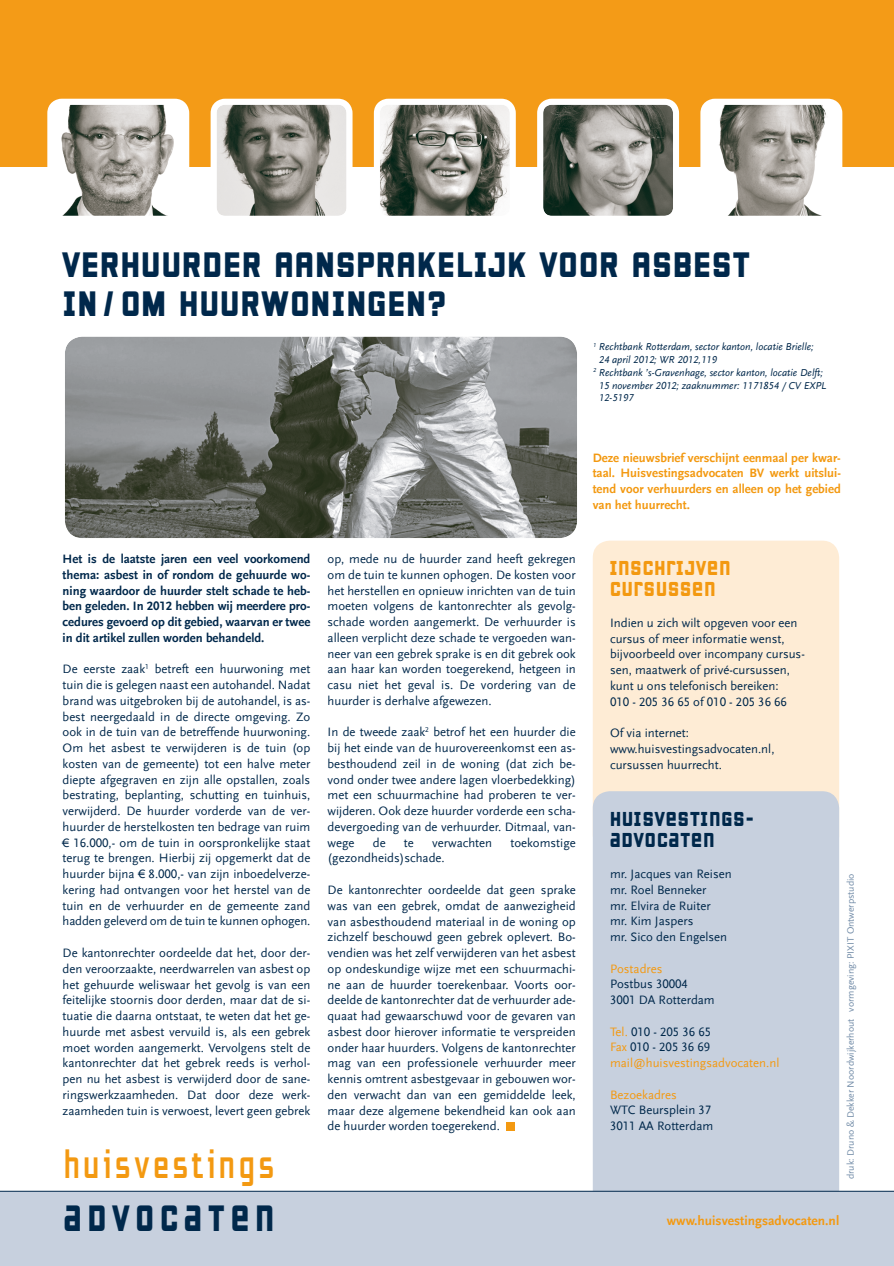
<style>
.page{position:relative;width:894px;height:1266px;background:#fff}
.page>*{position:absolute;margin:0;border:0;box-sizing:border-box;transform-origin:0 0}
.t1{font:36.6px "Gagarin Boris";letter-spacing:.11em;color:#f39911;scale:.88 1}
.t2{font:32.7px "Gagarin Anna";letter-spacing:.2em;color:#00284b;scale:.93 1}
.t3{font:31.5px/39px "Gagarin Anna";letter-spacing:.04em;color:#00284b}
.t4{font:18px/21px "Gagarin Anna";letter-spacing:.06em;color:#00284b}
.t5{font:18px/21px "Gagarin Anna";letter-spacing:.06em;color:#f39911}
.t6{font:700 13.5px "Scala Sans";color:#f39911}
.t7{font:12.75px/15.8px "Scala Sans LF";color:#00284b}
.t8{font:700 12.75px/15.8px "Scala Sans LF";color:#00284b;text-align:justify}
.t9{font:700 12.75px/15.8px "Scala Sans";color:#f39911;text-align:justify}
.t10{font:12.75px/15.8px "Scala Sans LF";color:#f39911}
.t11{font:italic 10.5px "Scala Sans LF";color:#00284b}
.t12{font:9.75px "Scala Sans LF";color:#718ba7}
.s1{color:#00284b}
</style>
<div class="page">
<div style="left:592px;top:540px;width:246px;height:312px;background:#feecd5;border-radius:17px"></div>
<div style="left:592px;top:791px;width:246px;height:436px;background:#c7d0de;border-radius:17px"></div>
<div style="left:0;top:0;width:893px;height:167px;background:#f49b17"></div>
<img style="left:54px;top:106px;width:128px;height:109px">
<div style="left:47px;top:99px;width:142px;height:123px;border:6px solid #fff;border-radius:12px"></div>
<img style="left:217px;top:106px;width:128px;height:109px">
<div style="left:210px;top:99px;width:142px;height:123px;border:6px solid #fff;border-radius:12px"></div>
<img style="left:544px;top:106px;width:127px;height:109px">
<div style="left:537px;top:99px;width:141px;height:123px;border:6px solid #fff;border-radius:12px"></div>
<div style="left:0;top:1190px;width:893px;height:75px;background:#c7d0de"></div>
<img style="left:707px;top:106px;width:127px;height:109px">
<div style="left:700px;top:99px;width:141px;height:123px;border:6px solid #fff;border-radius:12px"></div>
<img style="left:380px;top:106px;width:128px;height:109px">
<div style="left:373px;top:99px;width:142px;height:123px;border:6px solid #fff;border-radius:12px"></div>
<div style="left:506px;top:1121px;width:8px;height:9px;background:#f39911"></div>
<img style="left:65px;top:337px;width:511px;height:200px">
<div style="left:52px;top:324px;width:537px;height:226px;border:12px solid #fff;border-radius:24px"></div>
<h3 class="t3" style="left:63px;top:245px;width:688px">VERHUURDER AANSPRAKELIJK VOOR ASBEST<br>IN / OM HUURWONINGEN?</h3>
<p class="t11" style="left:592px;top:341px;width:222px"><sup>1</sup> Rechtbank Rotterdam, sector kanton, locatie Brielle;</p>
<p class="t11" style="left:598px;top:354px;width:119px">24 april 2012; WR 2012,119</p>
<p class="t11" style="left:592px;top:367px;width:231px"><sup>2</sup> Rechtbank ’s-Gravenhage, sector kanton, locatie Delft;</p>
<p class="t11" style="left:598px;top:379px;width:229px">15 november 2012; zaaknummer: 1171854 / CV EXPL</p>
<p class="t11" style="left:598px;top:392px;width:36px">12-5197</p>
<p class="t9" style="left:592px;top:449px;width:249px">Deze nieuwsbrief verschijnt eenmaal per kwar&shy;taal. Huisvestingsadvocaten BV werkt uitslui&shy;tend voor verhuurders en alleen op het gebied van het huurrecht.</p>
<p class="t8" style="left:63px;top:551px;width:249px">Het is de laatste jaren een veel voorkomend thema: asbest in of rondom de gehuurde wo&shy;ning waardoor de huurder stelt schade te heb&shy;ben geleden. In 2012 hebben wij meerdere pro&shy;cedures gevoerd op dit gebied, waarvan er twee in dit artikel zullen worden behandeld.</p>
<p class="t7" style="left:63px;top:661px;width:249px;text-align:justify">De eerste zaak<sup>1</sup> betreft een huurwoning met tuin die is gelegen naast een autohandel. Nadat brand was uitgebroken bij de autohandel, is as&shy;best neergedaald in de directe omgeving. Zo ook in de tuin van de betreffende huurwoning.<br>Om het asbest te verwijderen is de tuin (op kosten van de gemeente) tot een halve meter diepte afgegraven en zijn alle opstallen, zoals bestrating, beplanting, schutting en tuinhuis, verwijderd. De huurder vorderde van de ver&shy;huurder de herstelkosten ten bedrage van ruim € 16.000,- om de tuin in oorspronkelijke staat terug te brengen. Hierbij zij opgemerkt dat de huurder bijna € 8.000,- van zijn inboedelverze&shy;kering had ontvangen voor het herstel van de tuin en de verhuurder en de gemeente zand hadden geleverd om de tuin te kunnen ophogen.</p>
<p class="t7" style="left:63px;top:945px;width:249px;text-align:justify">De kantonrechter oordeelde dat het, door der&shy;den veroorzaakte, neerdwarrelen van asbest op het gehuurde weliswaar het gevolg is van een feitelijke stoornis door derden, maar dat de si&shy;tuatie die daarna ontstaat, te weten dat het ge&shy;huurde met asbest vervuild is, als een gebrek moet worden aangemerkt. Vervolgens stelt de kantonrechter dat het gebrek reeds is verhol&shy;pen nu het asbest is verwijderd door de sane&shy;ringswerkzaamheden. Dat door deze werk&shy;zaamheden tuin is verwoest, levert geen gebrek</p>
<h1 class="t1" style="left:64px;top:1141px;width:241px">huisvestings</h1>
<p class="t7" style="left:327px;top:551px;width:249px;text-align:justify">op, mede nu de huurder zand heeft gekregen om de tuin te kunnen ophogen. De kosten voor het herstellen en opnieuw inrichten van de tuin moeten volgens de kantonrechter als gevolg&shy;schade worden aangemerkt. De verhuurder is alleen verplicht deze schade te vergoeden wan&shy;neer van een gebrek sprake is en dit gebrek ook aan haar kan worden toegerekend, hetgeen in casu niet het geval is. De vordering van de huurder is derhalve afgewezen.</p>
<p class="t7" style="left:327px;top:724px;width:249px;text-align:justify">In de tweede zaak<sup>2</sup> betrof het een huurder die bij het einde van de huurovereenkomst een as&shy;besthoudend zeil in de woning (dat zich be&shy;vond onder twee andere lagen vloerbedekking) met een schuurmachine had proberen te ver&shy;wijderen. Ook deze huurder vorderde een scha&shy;devergoeding van de verhuurder. Ditmaal, van&shy;wege</p>
<p class="t7" style="left:372px;top:835px;width:14px">de</p>
<p class="t7" style="left:404px;top:835px;width:11px">te</p>
<p class="t7" style="left:432px;top:835px;width:61px">verwachten</p>
<p class="t7" style="left:510px;top:835px;width:67px">toekomstige</p>
<p class="t7" style="left:327px;top:850px;width:119px">(gezondheids)schade.</p>
<p class="t7" style="left:327px;top:882px;width:249px;text-align:justify">De kantonrechter oordeelde dat geen sprake was van een gebrek, omdat de aanwezigheid van asbesthoudend materiaal in de woning op zichzelf beschouwd geen gebrek oplevert. Bo&shy;vendien was het zelf verwijderen van het asbest op ondeskundige wijze met een schuurmachi&shy;ne aan de huurder toerekenbaar. Voorts oor&shy;deelde de kantonrechter dat de verhuurder ade&shy;quaat had gewaarschuwd voor de gevaren van asbest door hierover informatie te verspreiden onder haar huurders. Volgens de kantonrechter mag van een professionele verhuurder meer kennis omtrent asbestgevaar in gebouwen wor&shy;den verwacht dan van een gemiddelde leek, maar deze algemene bekendheid kan ook aan de huurder worden toegerekend.</p>
<h3 class="t5" style="left:609px;top:557px;width:122px">INSCHRIJVEN<br>CURSUSSEN</h3>
<p class="t7" style="left:609px;top:615px;width:196px">Indien u zich wilt opgeven voor een cursus of meer informatie wenst, bijvoorbeeld over incompany cursus&shy;sen, maatwerk of privé-cursussen, kunt u ons telefonisch bereiken:<br>010 - 205 36 65 of 010 - 205 36 66</p>
<p class="t7" style="left:609px;top:725px;width:166px">Of via internet: www.huisvestingsadvocaten.nl, cursussen huurrecht.</p>
<h3 class="t4" style="left:609px;top:808px;width:145px">HUISVESTINGS-<br>ADVOCATEN</h3>
<p class="t7" style="left:609px;top:866px;width:123px">mr. Jacques van Reisen mr. Roel Benneker<br>mr. Elvira de Ruiter<br>mr. Kim Jaspers<br>mr. Sico den Engelsen</p>
<p class="t10" style="left:609px;top:960px;width:54px">Postadres</p>
<p class="t7" style="left:609px;top:976px;width:106px">Postbus 30004<br>3001 DA Rotterdam</p>
<p class="t10" style="left:609px;top:1023px;width:171px">Tel. <span class="s1">010 - 205 36 65<br></span>Fax <span class="s1">010 - 205 36 69 </span>mail@huisvestingsadvocaten.nl</p>
<p class="t10" style="left:609px;top:1086px;width:68px">Bezoekadres</p>
<p class="t7" style="left:609px;top:1102px;width:105px">WTC Beursplein 37<br>3011 AA Rotterdam</p>
<p class="t12" style="left:844px;top:1178px;width:307px;rotate:-90deg">druk: Druno &amp; Dekker Noordwijkerhout vormgeving: PIXIT Ontwerpstudio</p>
<h2 class="t2" style="left:64px;top:1197px;width:228px">ADVOCATEN</h2>
<p class="t6" style="left:666px;top:1213px;width:174px">www.huisvestingsadvocaten.nl</p>
</div>
